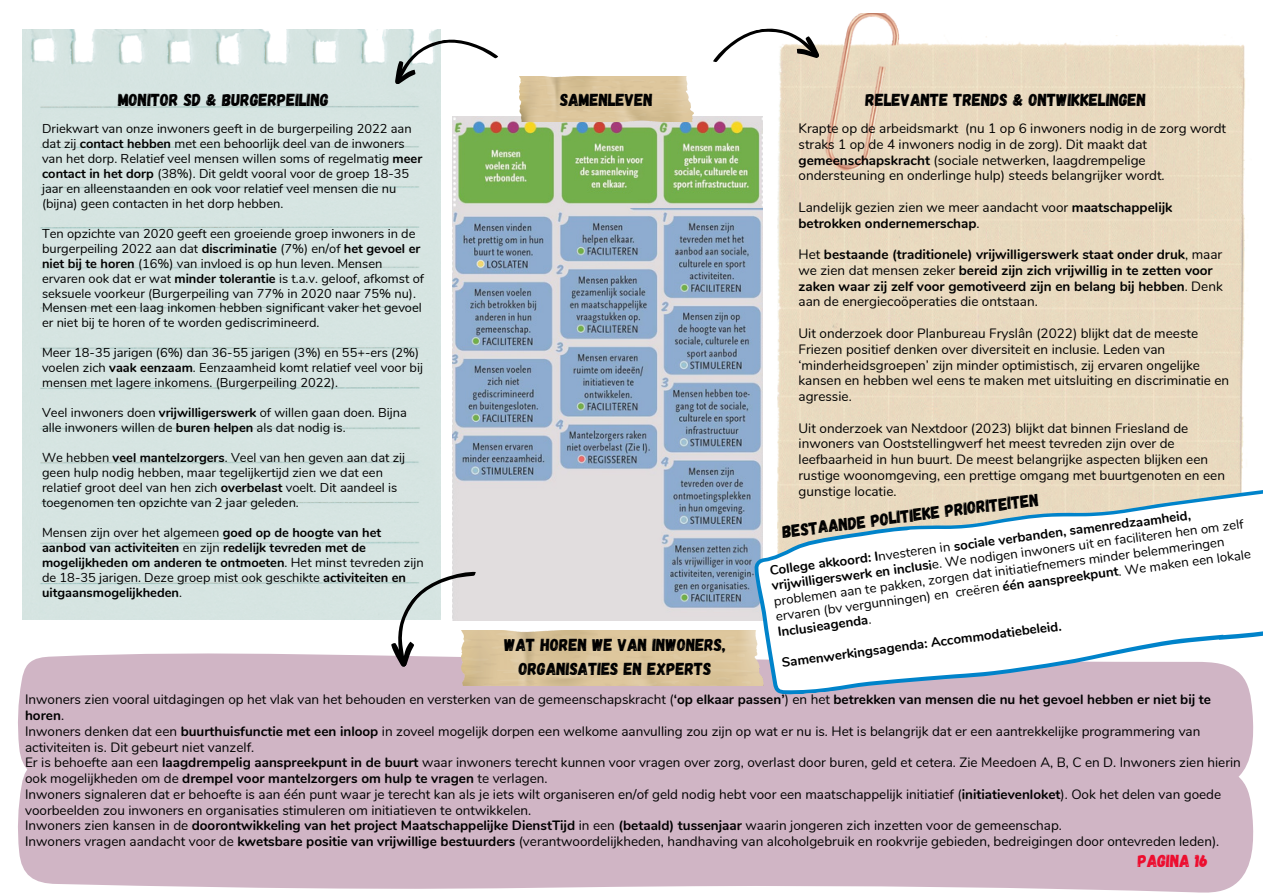
<style>
.page{position:relative;width:1263px;height:894px;background:#fff}
.page>*{position:absolute;margin:0;border:0;box-sizing:border-box;transform-origin:0 0}
.t1{font:17.4px/23.5px "Gagalin";color:#000;text-align:center}
.t2{font:17.4px "Gagalin";color:#ed0c2e}
.t3{font:13.5px/15.8px "Nunito";color:#000}
.t4{font:700 13.5px/15.8px "Nunito";color:#000}
.t5{font:700 13.35px/16.2px "Nunito";color:#000}
.t6{font:13.35px/14.7px "Nunito";color:#000}
.t7{font:12.9px/15px "Nunito";color:#000}
.t8{font:700 12.9px/15px "Nunito";color:#000}
.s1{font-weight:700}
.s2{font-weight:400}
</style>
<div class="page">
<div style="left:22px;top:29px;width:419px;height:590px;background:#d6e4e1"></div>
<img style="left:777px;top:13px;width:468px;height:468px">
<div style="left:18px;top:788px;width:1236px;height:104px;background:#d0b5c5"></div>
<div style="left:18px;top:653px;width:1236px;height:135px;background:#d0b5c5"></div>
<img style="left:453px;top:117px;width:310px;height:503px">
<svg style="left:713px;top:21px;width:106px;height:51px"></svg>
<img style="left:520px;top:77px;width:174px;height:45px">
<img style="left:461px;top:630px;width:290px;height:55px">
<svg style="left:374px;top:552px;width:111px;height:116px"></svg>
<svg style="left:751px;top:481px;width:512px;height:215px"></svg>
<svg style="left:390px;top:32px;width:108px;height:53px"></svg>
<p class="t1" style="left:560px;top:87px;width:94px">SAMENLEVEN</p>
<p class="t1" style="left:865px;top:87px;width:282px">RELEVANTE TRENDS &amp; ONTWIKKELINGEN</p>
<p class="t1" style="left:118px;top:87px;width:212px">MONITOR SD &amp; BURGERPEILING</p>
<p class="t7" style="left:42px;top:121px;width:382px">Driekwart van onze inwoners geeft in de burgerpeiling 2022 aan dat zij <span class="s1">contact hebben</span> met een behoorlijk deel van de inwoners van het dorp. Relatief veel mensen willen soms of regelmatig <span class="s1">meer contact in het dorp</span> (38%). Dit geldt vooral voor de groep 18-35 jaar en alleenstaanden en ook voor relatief veel mensen die nu (bijna) geen contacten in het dorp hebben.</p>
<p class="t7" style="left:42px;top:226px;width:383px">Ten opzichte van 2020 geeft een groeiende groep inwoners in de burgerpeiling 2022 aan dat <span class="s1">discriminatie</span> (7%) en/of <span class="s1">het gevoel er niet bij te horen</span> (16%) van invloed is op hun leven. Mensen ervaren ook dat er wat <span class="s1">minder tolerantie</span> is t.a.v. geloof, afkomst of seksuele voorkeur (Burgerpeiling van 77% in 2020 naar 75% nu).<br>Mensen met een laag inkomen hebben significant vaker het gevoel er niet bij te horen of te worden gediscrimineerd.</p>
<p class="t7" style="left:42px;top:345px;width:379px;text-align:justify">Meer 18-35 jarigen (6%) dan 36-55 jarigen (3%) en 55+-ers (2%) voelen zich <span class="s1">vaak eenzaam</span>. Eenzaamheid komt relatief veel voor bij mensen met lagere inkomens. (Burgerpeiling 2022).</p>
<p class="t7" style="left:42px;top:405px;width:366px">Veel inwoners doen <span class="s1">vrijwilligerswerk</span> of willen gaan doen. Bijna alle inwoners willen de <span class="s1">buren helpen</span> als dat nodig is.</p>
<p class="t7" style="left:42px;top:450px;width:361px">We hebben <span class="s1">veel mantelzorgers</span>. Veel van hen geven aan dat zij geen hulp nodig hebben, maar tegelijkertijd zien we dat een relatief groot deel van hen zich <span class="s1">overbelast</span> voelt. Dit aandeel is toegenomen ten opzichte van 2 jaar geleden.</p>
<p class="t8" style="left:42px;top:525px;width:383px"><span class="s2">Mensen zijn over het algemeen</span> goed op de hoogte van het aanbod van activiteiten <span class="s2">en zij n</span> redelijk tevreden met de mogelijkheden om anderen te ontmoeten<span class="s2">. Het minst tevreden zij n de 18-35 jarigen. Deze groep mist ook geschikte</span> activiteiten en uitgaansmogelijkheden<span class="s2">.</span></p>
<p class="t3" style="left:798px;top:121px;width:429px">Krapte op de arbeidsmarkt (nu 1 op 6 inwoners nodig in de zorg wordt straks 1 op de 4 inwoners nodig in de zorg). Dit maakt dat <span class="s1">gemeenschapskracht</span> (sociale netwerken, laagdrempelige ondersteuning en onderlinge hulp) steeds belangrijker wordt.</p>
<p class="t4" style="left:798px;top:199px;width:375px"><span class="s2">Landelijk gezien zien we meer aandacht voor</span> maatschappelijk betrokken ondernemerschap<span class="s2">.</span></p>
<p class="t4" style="left:798px;top:247px;width:426px"><span class="s2">Het</span> bestaande (traditionele) vrijwilligerswerk staat onder druk<span class="s2">, maar we zien dat mensen zeker</span> bereid zijn zich vrijwillig in te zetten voor zaken waar zij zelf voor gemotiveerd zijn en belang bij hebben<span class="s2">. Denk aan de energiecoöperaties die ontstaan.</span></p>
<p class="t3" style="left:798px;top:325px;width:432px">Uit onderzoek door Planbureau Fryslân (2022) blijkt dat de meeste Friezen positief denken over diversiteit en inclusie. Leden van ‘minderheidsgroepen’ zijn minder optimistisch, zij ervaren ongelijke kansen en hebben wel eens te maken met uitsluiting en discriminatie en agressie.</p>
<p class="t3" style="left:798px;top:420px;width:428px">Uit onderzoek van Nextdoor (2023) blijkt dat binnen Friesland de inwoners van Ooststellingwerf het meest tevreden zijn over de leefbaarheid in hun buurt. De meest belangrijke aspecten blijken een rustige woonomgeving, een prettige omgang met buurtgenoten en een gunstige locatie.</p>
<p class="t1" style="left:781px;top:518px;width:260px;rotate:-7deg">BESTAANDE POLITIEKE PRIORITEITEN</p>
<p class="t5" style="left:769px;top:564px;width:477px;rotate:-8deg">College akkoord: I<span class="s2">nvesteren in</span> sociale verbanden, samenredzaamheid,<br>vrij willigerswerk en inclusi<span class="s2">e. We nodigen inwoners uit en faciliteren hen om zelf</span></p>
<p class="t6" style="left:773px;top:595px;width:481px;rotate:-8deg">problemen aan te pakken, zorgen dat initiatiefnemers minder belemmeringen ervaren (bv vergunningen) en creëren <span class="s1">één aanspreekpunt</span>. We maken een lokale<br><span class="s1">Inclusieagenda</span>.</p>
<p class="t5" style="left:781px;top:655px;width:283px;rotate:-8deg">Samenwerkingsagenda: Accommodatiebeleid.</p>
<p class="t3" style="left:25px;top:692px;width:1187px">Inwoners zien vooral uitdagingen op het vlak van het behouden en versterken van de gemeenschapskracht (<span class="s1">‘op elkaar passen’</span>) en het <span class="s1">betrekken van mensen die nu het gevoel hebben er niet bij te horen</span>.</p>
<p class="t3" style="left:25px;top:723px;width:1177px">Inwoners denken dat een <span class="s1">buurthuisfunctie met een inloop</span> in zoveel mogelijk dorpen een welkome aanvulling zou zijn op wat er nu is. Het is belangrijk dat er een aantrekkelijke programmering van activiteiten is. Dit gebeurt niet vanzelf.</p>
<p class="t3" style="left:25px;top:754px;width:1217px">Er is behoefte aan een <span class="s1">laagdrempelig aanspreekpunt in de buurt</span> waar inwoners terecht kunnen voor vragen over zorg, overlast door buren, geld et cetera. Zie Meedoen A, B, C en D. Inwoners zien hierin ook mogelijkheden om de <span class="s1">drempel voor mantelzorgers om hulp te vragen</span> te verlagen.</p>
<p class="t3" style="left:25px;top:786px;width:1198px">Inwoners signaleren dat er behoefte is aan één punt waar je terecht kan als je iets wilt organiseren en/of geld nodig hebt voor een maatschappelijk initiatief (<span class="s1">initiatievenloket</span>). Ook het delen van goede voorbeelden zou inwoners en organisaties stimuleren om initiatieven te ontwikkelen.</p>
<p class="t4" style="left:25px;top:817px;width:1038px"><span class="s2">Inwoners zien kansen in de</span> doorontwikkeling van het project Maatschappelijke DienstTijd <span class="s2">in een</span> (betaald) tussenjaar <span class="s2">waarin jongeren zich inzetten voor de gemeenschap.</span></p>
<p class="t3" style="left:25px;top:833px;width:1196px">Inwoners vragen aandacht voor de <span class="s1">kwetsbare positie van vrijwillige bestuurders</span> (verantwoordelijkheden, handhaving van alcoholgebruik en rookvrije gebieden, bedreigingen door ontevreden leden).</p>
<p class="t1" style="left:505px;top:632px;width:223px">WAT HOREN WE VAN INWONERS,<br>ORGANISATIES EN EXPERTS</p>
<p class="t2" style="left:1138px;top:849px;width:72px">PAGINA 16</p>
</div>
